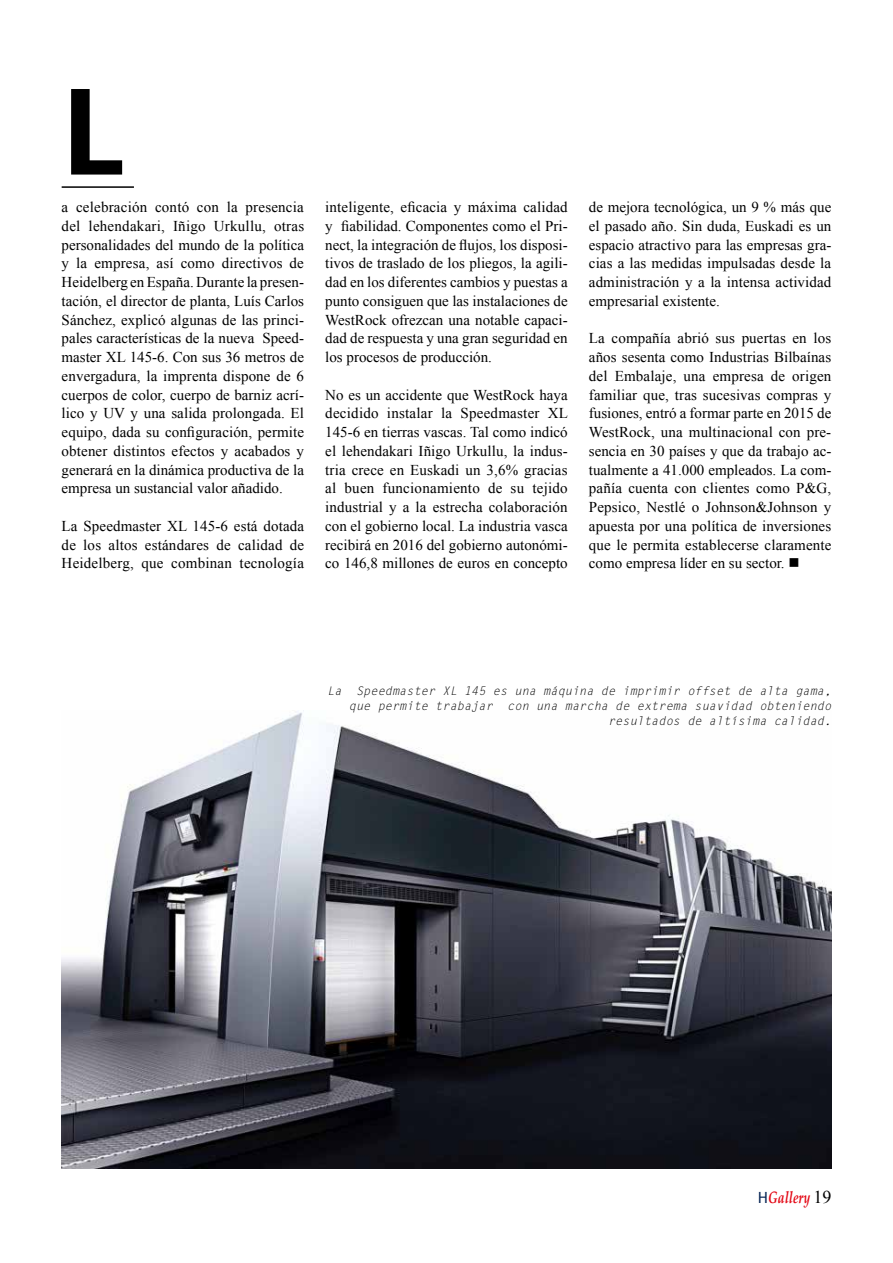
<style>
.page{position:relative;width:893px;height:1263px;background:#fff}
.page>*{position:absolute;margin:0;border:0;box-sizing:border-box;transform-origin:0 0}
.t1{font:700 121.65px "Heidelberg Gothic Ml";color:#000}
.t2{font:italic 700 16.5px "Palatino Linotype";color:#e30613;scale:.75 1}
.t3{font:15px/18.8px "Times New Roman";color:#000;text-align:justify}
.t4{font:italic 11.85px/15px "Letter Gothic Std";color:#000;text-align:right}
.s1{font-family:"Heidelberg Gothic Ml";font-weight:400;font-style:normal;font-size:15.75px;color:#052453}
.s2{font-family:"Times New Roman";font-weight:400;font-style:normal;font-size:18px;color:#000}
</style>
<div class="page">
<img style="left:62px;top:710px;width:769px;height:458px">
<hr style="left:62px;top:186px;width:72px;height:2px;background:#000">
<h1 class="t1" style="left:62px;top:65px;width:66px">L</h1>
<p class="t3" style="left:62px;top:197px;width:244px">a celebración contó con la presencia del lehendakari, Iñigo Urkullu, otras personalidades del mundo de la política y la empresa, así como directivos de Heidelberg en España. Durante la presen&shy;tación, el director de planta, Luís Carlos Sánchez, explicó algunas de las princi&shy;pales características de la nueva Speed&shy;master XL 145-6. Con sus 36 metros de envergadura, la imprenta dispone de 6 cuerpos de color, cuerpo de barniz acrí&shy;lico y UV y una salida prolongada. El equipo, dada su configuración, permite obtener distintos efectos y acabados y generará en la dinámica productiva de la empresa un sustancial valor añadido.</p>
<p class="t3" style="left:62px;top:516px;width:244px">La Speedmaster XL 145-6 está dotada de los altos estándares de calidad de Heidelberg, que combinan tecnología</p>
<p class="t3" style="left:325px;top:197px;width:244px">inteligente, eficacia y máxima calidad y fiabilidad. Componentes como el Pri&shy;nect, la integración de flujos, los disposi&shy;tivos de traslado de los pliegos, la agili&shy;dad en los diferentes cambios y puestas a punto consiguen que las instalaciones de WestRock ofrezcan una notable capaci&shy;dad de respuesta y una gran seguridad en los procesos de producción.</p>
<p class="t3" style="left:325px;top:385px;width:244px">No es un accidente que WestRock haya decidido instalar la Speedmaster XL 145-6 en tierras vascas. Tal como indicó el lehendakari Iñigo Urkullu, la indus&shy;tria crece en Euskadi un 3,6% gracias al buen funcionamiento de su tejido industrial y a la estrecha colaboración con el gobierno local. La industria vasca recibirá en 2016 del gobierno autonómi&shy;co 146,8 millones de euros en concepto</p>
<p class="t3" style="left:589px;top:197px;width:244px">de mejora tecnológica, un 9 % más que el pasado año. Sin duda, Euskadi es un espacio atractivo para las empresas gra&shy;cias a las medidas impulsadas desde la administración y a la intensa actividad empresarial existente.</p>
<p class="t3" style="left:589px;top:329px;width:244px">La compañía abrió sus puertas en los años sesenta como Industrias Bilbaínas del Embalaje, una empresa de origen familiar que, tras sucesivas compras y fusiones, entró a formar parte en 2015 de WestRock, una multinacional con pre&shy;sencia en 30 países y que da trabajo ac&shy;tualmente a 41.000 empleados. La com&shy;pañía cuenta con clientes como P&amp;G, Pepsico, Nestlé o Johnson&amp;Johnson y apuesta por una política de inversiones que le permita establecerse claramente como empresa líder en su sector. ■</p>
<p class="t4" style="left:327px;top:683px;width:506px">La Speedmaster XL 145 es una máquina de imprimir offset de alta gama, que permite trabajar con una marcha de extrema suavidad obteniendo resultados de altísima calidad.</p>
<p class="t2" style="left:758px;top:1186px;width:99px"><span class="s1">H</span>Gallery <span class="s2">19</span></p>
</div>
